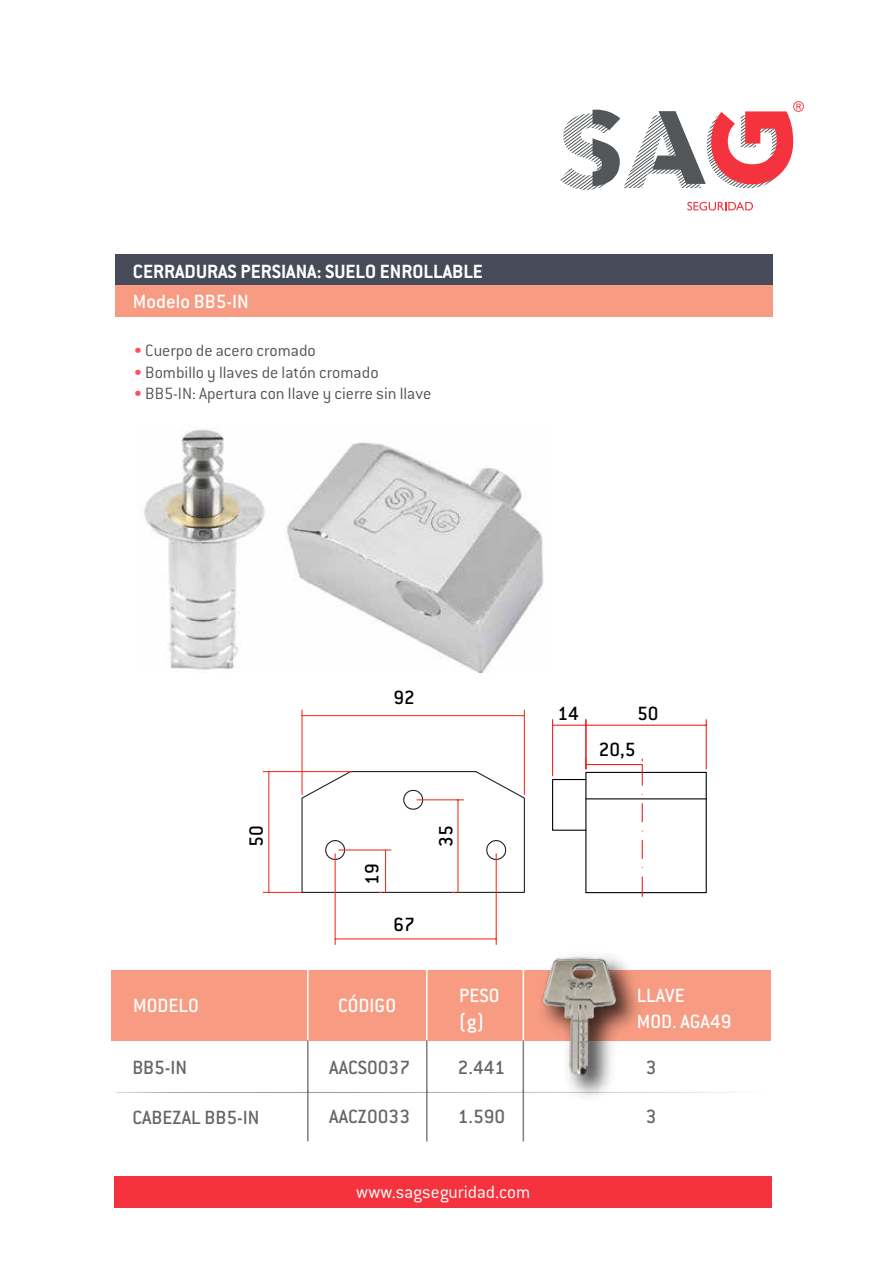
<style>
.page{position:relative;width:893px;height:1263px;background:#fff}
.page>*{position:absolute;margin:0;border:0;box-sizing:border-box;transform-origin:0 0}
.t1{font:500 21px "Conduit ITC";color:#656668}
.t2{font:500 21px/25.2px "Conduit ITC";color:#fff}
.t3{font:700 21px "Conduit ITC";color:#fff}
.t4{font:500 21px "Conduit ITC";color:#000}
.t5{font:300 19.5px "Conduit ITC";color:#fff}
.t6{font:300 18px "Conduit ITC";color:#545456}
.s1{color:#fb5058}
</style>
<div class="page">
<div style="left:115px;top:254px;width:658px;height:32px;background:#474b59"></div>
<div style="left:115px;top:285px;width:658px;height:32px;background:#f79c82"></div>
<div style="left:115px;top:1176px;width:657px;height:32px;background:#f5333f"></div>
<svg style="left:687px;top:202px;width:66px;height:8px"></svg>
<svg style="left:560px;top:101px;width:244px;height:89px"></svg>
<div style="left:112px;top:970px;width:659px;height:71px;background:#f79c82"></div>
<hr style="left:307px;top:969px;width:2px;height:72px;background:#fff">
<hr style="left:426px;top:969px;width:2px;height:72px;background:#fff">
<hr style="left:307px;top:1040px;width:2px;height:52px;background:#7e8083">
<hr style="left:426px;top:1040px;width:2px;height:52px;background:#7e8083">
<hr style="left:523px;top:969px;width:1px;height:72px;background:#fff">
<hr style="left:523px;top:1040px;width:1px;height:52px;background:#7e8083">
<hr style="left:307px;top:1090px;width:2px;height:51px;background:#7e8083">
<hr style="left:426px;top:1090px;width:2px;height:51px;background:#7e8083">
<hr style="left:523px;top:1090px;width:1px;height:51px;background:#7e8083">
<svg style="left:115px;top:1092px;width:616px;height:1px"></svg>
<img style="left:526px;top:972px;width:138px;height:125px">
<img style="left:540px;top:956px;width:89px;height:127px">
<hr style="left:301px;top:710px;width:2px;height:84px;background:#ee3824">
<hr style="left:524px;top:710px;width:1px;height:84px;background:#ee3824">
<hr style="left:302px;top:715px;width:222px;height:1px;background:#ee3824">
<hr style="left:263px;top:892px;width:39px;height:1px;background:#ee3824">
<hr style="left:263px;top:771px;width:88px;height:1px;background:#ee3824">
<hr style="left:268px;top:771px;width:1px;height:121px;background:#ee3824">
<hr style="left:335px;top:854px;width:1px;height:90px;background:#ee3824">
<hr style="left:496px;top:854px;width:1px;height:90px;background:#ee3824">
<hr style="left:335px;top:938px;width:161px;height:1px;background:#ee3824">
<svg style="left:301px;top:770px;width:224px;height:123px"></svg>
<hr style="left:417px;top:799px;width:46px;height:1px;background:#ee3824">
<hr style="left:457px;top:800px;width:1px;height:92px;background:#ee3824">
<img style="left:144px;top:426px;width:400px;height:246px">
<hr style="left:552px;top:720px;width:1px;height:56px;background:#ec2024">
<hr style="left:553px;top:725px;width:33px;height:1px;background:#ec2024">
<hr style="left:585px;top:720px;width:1px;height:49px;background:#ec2024">
<hr style="left:706px;top:720px;width:1px;height:49px;background:#ec2024">
<hr style="left:586px;top:725px;width:120px;height:1px;background:#ec2024">
<svg style="left:552px;top:759px;width:155px;height:137px"></svg>
<hr style="left:586px;top:764px;width:56px;height:1px;background:#ec2024">
<p class="t3" style="left:133px;top:259px;width:352px">CERRADURAS PERSIANA: SUELO ENROLLABLE</p>
<p class="t2" style="left:133px;top:289px;width:117px">Modelo BB5-IN</p>
<p class="t6" style="left:134px;top:341px;width:183px"><span class="s1">•</span> Cuerpo de acero cromado</p>
<p class="t6" style="left:134px;top:362px;width:246px"><span class="s1">•</span> Bombillo y llaves de latón cromado</p>
<p class="t6" style="left:134px;top:384px;width:299px"><span class="s1">•</span> BB5-IN: Apertura con llave y cierre sin llave</p>
<p class="t4" style="left:393px;top:685px;width:23px">92</p>
<p class="t4" style="left:245px;top:847px;width:23px;rotate:-90deg">50</p>
<p class="t4" style="left:434px;top:847px;width:23px;rotate:-90deg">35</p>
<p class="t4" style="left:360px;top:885px;width:23px;rotate:-90deg">19</p>
<p class="t4" style="left:393px;top:913px;width:23px">67</p>
<p class="t4" style="left:558px;top:701px;width:23px">14</p>
<p class="t4" style="left:637px;top:701px;width:23px">50</p>
<p class="t4" style="left:599px;top:738px;width:38px">20,5</p>
<p class="t2" style="left:133px;top:993px;width:67px">MODELO</p>
<p class="t2" style="left:338px;top:993px;width:59px">CÓDIGO</p>
<p class="t2" style="left:459px;top:983px;width:42px">PESO (g)</p>
<p class="t1" style="left:132px;top:1056px;width:56px">BB5-IN</p>
<p class="t1" style="left:329px;top:1055px;width:82px">AACS0037</p>
<p class="t1" style="left:458px;top:1055px;width:49px">2.441</p>
<p class="t1" style="left:646px;top:1055px;width:12px">3</p>
<p class="t1" style="left:132px;top:1105px;width:129px">CABEZAL BB5-IN</p>
<p class="t1" style="left:329px;top:1105px;width:82px">AACZ0033</p>
<p class="t1" style="left:458px;top:1105px;width:49px">1.590</p>
<p class="t1" style="left:646px;top:1105px;width:12px">3</p>
<p class="t2" style="left:637px;top:983px;width:96px">LLAVE<br>MOD. AGA49</p>
<p class="t5" style="left:356px;top:1181px;width:176px">www.sagseguridad.com</p>
</div>
